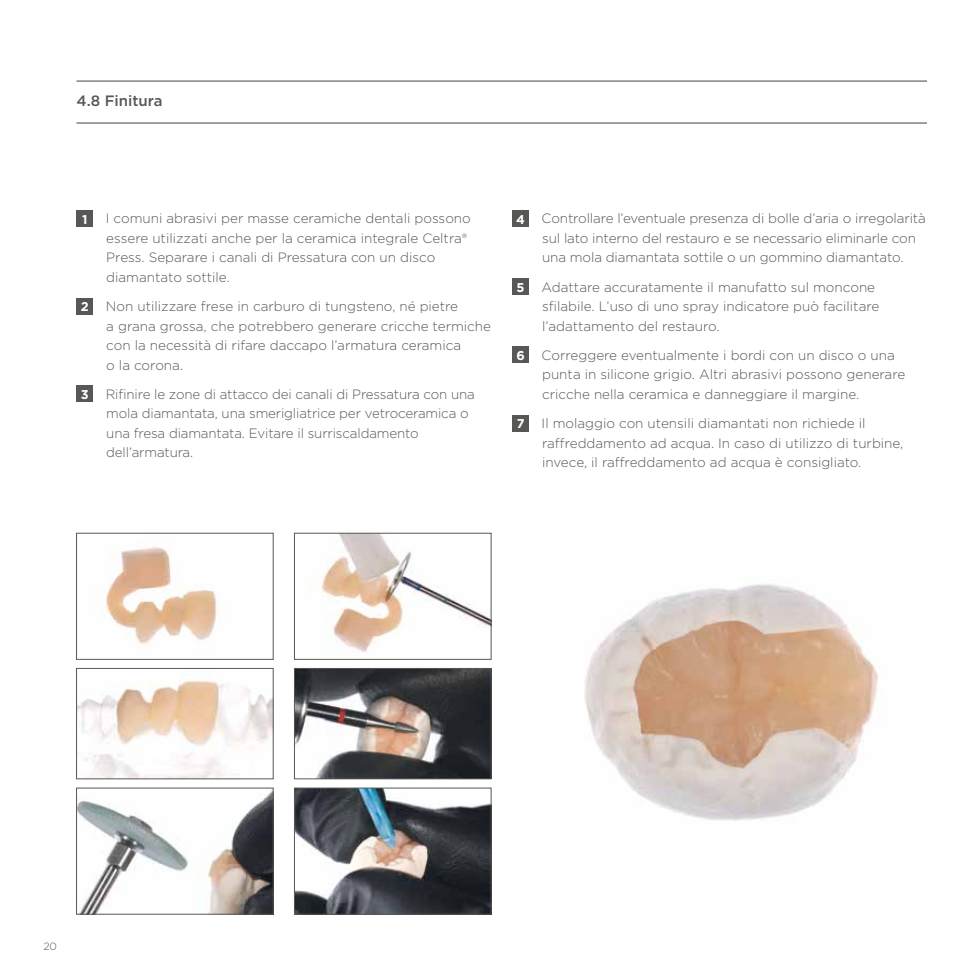
<style>
.page{position:relative;width:978px;height:978px;background:#fff}
.page>*{position:absolute;margin:0;border:0;box-sizing:border-box;transform-origin:0 0}
.t1{font:500 15px "Gotham";color:#575756}
.t2{font:300 13.5px/19.5px "Gotham";color:#575756}
.t3{font:700 12.75px "Gotham";color:#fff}
.t4{font:300 10.5px "Gotham";color:#575756}
.s1{font-weight:700;font-size:12.75px;color:#fff}
</style>
<div class="page">
<img style="left:585px;top:584px;width:294px;height:237px">
<hr style="left:77px;top:81px;width:850px;height:1px;background:#575756">
<hr style="left:77px;top:122px;width:850px;height:2px;background:#575756">
<div style="left:77px;top:210px;width:16px;height:17px;background:#575756"></div>
<div style="left:77px;top:298px;width:16px;height:16px;background:#575756"></div>
<div style="left:77px;top:386px;width:16px;height:16px;background:#575756"></div>
<div style="left:512px;top:210px;width:17px;height:17px;background:#575756"></div>
<div style="left:512px;top:278px;width:17px;height:17px;background:#575756"></div>
<div style="left:512px;top:347px;width:17px;height:16px;background:#575756"></div>
<div style="left:512px;top:415px;width:17px;height:16px;background:#575756"></div>
<img style="left:78px;top:679px;width:193px;height:98px">
<div style="left:76px;top:668px;width:197px;height:111px;border:1px solid #575756"></div>
<img style="left:296px;top:670px;width:193px;height:107px">
<div style="left:294px;top:668px;width:197px;height:111px;border:1px solid #575756"></div>
<img style="left:78px;top:792px;width:193px;height:120px">
<div style="left:76px;top:788px;width:197px;height:126px;border:1px solid #575756"></div>
<img style="left:296px;top:790px;width:193px;height:122px">
<div style="left:294px;top:788px;width:197px;height:126px;border:1px solid #575756"></div>
<img style="left:105px;top:546px;width:112px;height:99px">
<div style="left:76px;top:533px;width:197px;height:127px;border:1px solid #575756"></div>
<img style="left:321px;top:535px;width:168px;height:118px">
<div style="left:294px;top:533px;width:197px;height:127px;border:1px solid #575756"></div>
<p class="t1" style="left:77px;top:91px;width:88px">4.8 Finitura</p>
<p class="t3" style="left:82px;top:211px;width:7px">1</p>
<p class="t2" style="left:106px;top:208px;width:367px">I comuni abrasivi per masse ceramiche dentali possono essere utilizzati anche per la ceramica integrale Celtra® Press. Separare i canali di Pressatura con un disco diamantato sottile.</p>
<p class="t3" style="left:81px;top:298px;width:9px">2</p>
<p class="t2" style="left:106px;top:296px;width:387px">Non utilizzare frese in carburo di tungsteno, né pietre<br>a grana grossa, che potrebbero generare cricche termiche con la necessità di rifare daccapo l’armatura ceramica<br>o la corona.</p>
<p class="t3" style="left:81px;top:386px;width:9px">3</p>
<p class="t2" style="left:106px;top:384px;width:371px">Rifinire le zone di attacco dei canali di Pressatura con una mola diamantata, una smerigliatrice per vetroceramica o una fresa diamantata. Evitare il surriscaldamento dell’armatura.</p>
<p class="t2" style="left:542px;top:208px;width:385px;text-indent:-26px"><span class="s1">4</span> Controllare l’eventuale presenza di bolle d’aria o irregolarità sul lato interno del restauro e se necessario eliminarle con una mola diamantata sottile o un gommino diamantato.</p>
<p class="t3" style="left:517px;top:279px;width:10px">5</p>
<p class="t2" style="left:542px;top:277px;width:339px">Adattare accuratamente il manufatto sul moncone sfilabile. L’uso di uno spray indicatore può facilitare l’adattamento del restauro.</p>
<p class="t2" style="left:542px;top:345px;width:365px;text-indent:-26px"><span class="s1">6</span> Correggere eventualmente i bordi con un disco o una punta in silicone grigio. Altri abrasivi possono generare cricche nella ceramica e danneggiare il margine.</p>
<p class="t3" style="left:517px;top:415px;width:9px">7</p>
<p class="t2" style="left:542px;top:413px;width:363px">Il molaggio con utensili diamantati non richiede il raffreddamento ad acqua. In caso di utilizzo di turbine, invece, il raffreddamento ad acqua è consigliato.</p>
<p class="t4" style="left:43px;top:940px;width:15px">20</p>
</div>
